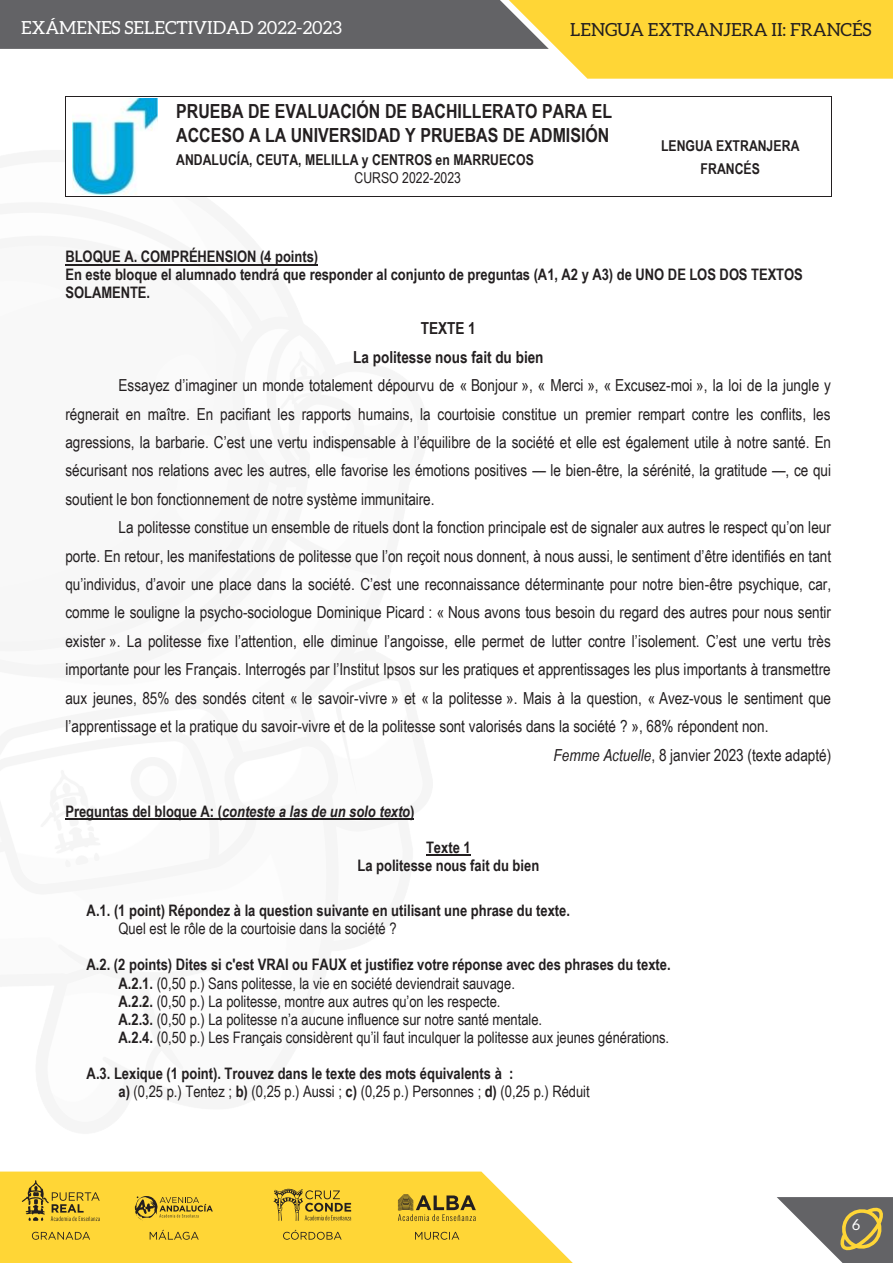
<style>
.page{position:relative;width:893px;height:1263px;background:#fff}
.page>*{position:absolute;margin:0;border:0;box-sizing:border-box;transform-origin:0 0}
.t1{font:700 19.5px/24.2px "Arial Narrow";color:#231f20}
.t2{font:18px "Aleo";color:#fff}
.t3{font:18px "Aleo";color:#231f20}
.t4{font:16.5px "Arial Narrow";color:#231f20}
.t5{font:700 16.5px "Arial Narrow";color:#231f20}
.t6{font:700 15.9px/18px "Arial Narrow";color:#231f20}
.t7{font:15.9px/18.1px "Arial Narrow";color:#231f20}
.t8{font:italic 700 15.9px "Arial Narrow";color:#231f20}
.t9{font:700 15px/18.6px "Arial Narrow";color:#231f20}
.t10{font:15px "Aleo";color:#fff}
.s1{font-weight:400}
.s2{font-style:italic}
.s3{font-style:normal}
.s4{font-weight:700}
</style>
<div class="page">
<div style="left:0;top:1210px;width:573px;height:53px;background:#ffd636"></div>
<svg style="left:0;top:0;width:893px;height:79px;background:#af9b50"></svg>
<svg style="left:32px;top:1232px;width:58px;height:8px"></svg>
<svg style="left:283px;top:1230px;width:59px;height:10px"></svg>
<svg style="left:150px;top:1230px;width:49px;height:10px"></svg>
<svg style="left:415px;top:1232px;width:44px;height:8px"></svg>
<svg style="left:22px;top:1210px;width:78px;height:11px"></svg>
<svg style="left:398px;top:1210px;width:78px;height:11px"></svg>
<svg style="left:135px;top:1210px;width:78px;height:11px"></svg>
<svg style="left:273px;top:1210px;width:78px;height:11px"></svg>
<svg style="left:777px;top:1197px;width:116px;height:66px"></svg>
<img style="left:0;top:49px;width:665px;height:1161px">
<div style="left:66px;top:96px;width:95px;height:100px;background:#fff"></div>
<div style="left:161px;top:96px;width:468px;height:100px;background:#fff"></div>
<div style="left:629px;top:96px;width:202px;height:100px;background:#fff"></div>
<hr style="left:66px;top:96px;width:96px;height:1px;background:#231f20">
<hr style="left:162px;top:96px;width:467px;height:1px;background:#231f20">
<hr style="left:630px;top:96px;width:201px;height:1px;background:#231f20">
<hr style="left:65px;top:96px;width:1px;height:100px;background:#231f20">
<hr style="left:66px;top:196px;width:96px;height:1px;background:#231f20">
<hr style="left:161px;top:196px;width:468px;height:1px;background:#231f20">
<hr style="left:629px;top:196px;width:202px;height:1px;background:#231f20">
<hr style="left:831px;top:96px;width:1px;height:100px;background:#231f20">
<img style="left:72px;top:99px;width:86px;height:95px">
<hr style="left:65px;top:264px;width:253px;height:1px;background:#231f20">
<hr style="left:65px;top:818px;width:349px;height:2px;background:#231f20">
<hr style="left:426px;top:854px;width:44px;height:2px;background:#231f20">
<p class="t2" style="left:21px;top:17px;width:322px">EXÁMENES SELECTIVIDAD 2022-2023</p>
<p class="t3" style="left:570px;top:19px;width:303px">LENGUA EXTRANJERA II: FRANCÉS</p>
<p class="t1" style="left:176px;top:98px;width:437px">PRUEBA DE EVALUACIÓN DE BACHILLERATO PARA EL<br>ACCESO A LA UNIVERSIDAD Y PRUEBAS DE ADMISIÓN</p>
<p class="t9" style="left:355px;top:149px;width:181px;text-indent:-178px">ANDALUCÍA, CEUTA, MELILLA y CENTROS en MARRUECOS<br><span class="s1">CURSO 2022-2023</span></p>
<p class="t9" style="left:661px;top:134px;width:140px;line-height:23.1px;text-align:center">LENGUA EXTRANJERA<br>FRANCÉS</p>
<p class="t6" style="left:65px;top:247px;width:739px">BLOQUE A. COMPRÉHENSION (4 points)<br>En este bloque el alumnado tendrá que responder al conjunto de preguntas (A1, A2 y A3) de UNO DE LOS DOS TEXTOS<br>SOLAMENTE.</p>
<p class="t5" style="left:421px;top:316px;width:56px">TEXTE 1</p>
<p class="t5" style="left:353px;top:345px;width:192px">La politesse nous fait du bien</p>
<p class="t4" style="left:119px;top:373px;width:714px">Essayez d’imaginer un monde totalement dépourvu de « Bonjour », « Merci », « Excusez-moi », la loi de la jungle y</p>
<p class="t4" style="left:65px;top:402px;width:767px">régnerait en maître. En pacifiant les rapports humains, la courtoisie constitue un premier rempart contre les conflits, les</p>
<p class="t4" style="left:65px;top:430px;width:767px">agressions, la barbarie. C’est une vertu indispensable à l’équilibre de la société et elle est également utile à notre santé. En</p>
<p class="t4" style="left:65px;top:458px;width:767px">sécurisant nos relations avec les autres, elle favorise les émotions positives — le bien-être, la sérénité, la gratitude —, ce qui</p>
<p class="t4" style="left:65px;top:487px;width:371px">soutient le bon fonctionnement de notre système immunitaire.</p>
<p class="t4" style="left:119px;top:515px;width:714px">La politesse constitue un ensemble de rituels dont la fonction principale est de signaler aux autres le respect qu’on leur</p>
<p class="t4" style="left:65px;top:544px;width:767px">porte. En retour, les manifestations de politesse que l’on reçoit nous donnent, à nous aussi, le sentiment d’être identifiés en tant</p>
<p class="t4" style="left:65px;top:572px;width:767px">qu’individus, d’avoir une place dans la société. C’est une reconnaissance déterminante pour notre bien-être psychique, car,</p>
<p class="t4" style="left:65px;top:600px;width:767px">comme le souligne la psycho-sociologue Dominique Picard : « Nous avons tous besoin du regard des autres pour nous sentir</p>
<p class="t4" style="left:65px;top:629px;width:767px">exister ». La politesse fixe l’attention, elle diminue l’angoisse, elle permet de lutter contre l’isolement. C’est une vertu très</p>
<p class="t4" style="left:65px;top:657px;width:767px">importante pour les Français. Interrogés par l’Institut Ipsos sur les pratiques et apprentissages les plus importants à transmettre</p>
<p class="t4" style="left:65px;top:686px;width:767px">aux jeunes, 85% des sondés citent « le savoir-vivre » et « la politesse ». Mais à la question, « Avez-vous le sentiment que</p>
<p class="t4" style="left:65px;top:714px;width:704px">l’apprentissage et la pratique du savoir-vivre et de la politesse sont valorisés dans la société ? », 68% répondent non.</p>
<p class="t4" style="left:554px;top:743px;width:279px"><span class="s2">Femme Actuelle</span>, 8 janvier 2023 (texte adapté)</p>
<p class="t8" style="left:65px;top:799px;width:351px"><span class="s3">Preguntas del bloque A: (</span>conteste a las de un solo texto<span class="s3">)</span></p>
<p class="t6" style="left:357px;top:837px;width:183px;text-align:center">Texte 1<br>La politesse nous fait du bien</p>
<p class="t6" style="left:118px;top:901px;width:453px;text-indent:-32px">A.1. (1 point) Répondez à la question suivante en utilisant une phrase du texte.<br><span class="s1">Quel est le rôle de la courtoisie dans la société ?</span></p>
<p class="t7" style="left:118px;top:955px;width:554px;text-indent:-32px"><span class="s4">A.2. (2 points) Dites si c'est VRAI ou FAUX et justifiez votre réponse avec des phrases du texte.<br>A.2.1.</span> (0,50 p.) Sans politesse, la vie en société deviendrait sauvage.<br><span class="s4">A.2.2.</span> (0,50 p.) La politesse, montre aux autres qu’on les respecte.<br><span class="s4">A.2.3.</span> (0,50 p.) La politesse n’a aucune influence sur notre santé mentale.<br><span class="s4">A.2.4.</span> (0,50 p.) Les Français considèrent qu’il faut inculquer la politesse aux jeunes générations.</p>
<p class="t6" style="left:119px;top:1063px;width:473px;text-indent:-32px">A.3. Lexique (1 point). Trouvez dans le texte des mots équivalents à :<br>a) <span class="s1">(0,25 p.) Tentez ;</span> b) <span class="s1">(0,25 p.) Aussi ;</span> c) <span class="s1">(0,25 p.) Personnes ;</span> d) <span class="s1">(0,25 p.) Réduit</span></p>
<p class="t10" style="left:852px;top:1216px;width:10px">6</p>
</div>
